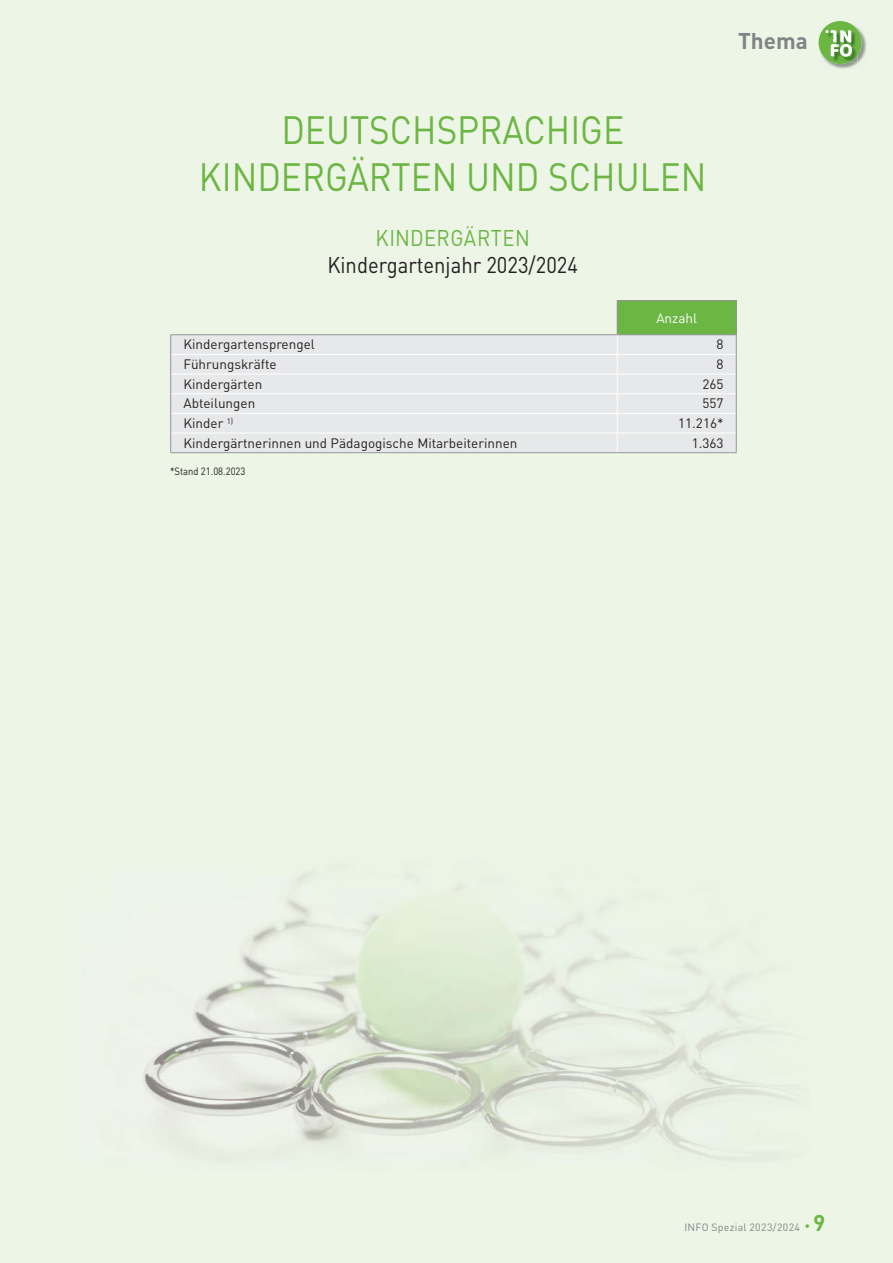
<style>
.page{position:relative;width:893px;height:1263px;background:#edf5e7}
.page>*{position:absolute;margin:0;border:0;box-sizing:border-box;transform-origin:0 0}
.t1{font:39px/46.8px "DIN Pro";color:#6cb643;text-align:center;scale:.9 1}
.t2{font:22.5px "DIN Pro";color:#231f20;scale:.9 1}
.t3{font:22.5px "DIN Pro";letter-spacing:.02em;color:#6cb643;scale:.9 1}
.t4{font:700 22.5px "DIN Pro";color:#818486}
.t5{font:13.5px "DIN Pro";color:#231f20}
.t6{font:13.5px "DIN Pro";color:#fff}
.t7{font:10.5px "DIN Pro";letter-spacing:.025em;color:#818486}
.t8{font:10.5px "DIN Pro";color:#231f20;scale:.9 1}
.s1{font-weight:700;font-size:22.5px;color:#6cb643}
</style>
<div class="page">
<div style="left:617px;top:301px;width:119px;height:34px;background:#6cb643"></div>
<div style="left:171px;top:335px;width:565px;height:117px;background:#e7e8e9"></div>
<hr style="left:617px;top:300px;width:120px;height:1px;background:#949699">
<hr style="left:617px;top:301px;width:1px;height:33px;background:#949699">
<hr style="left:736px;top:301px;width:1px;height:33px;background:#949699">
<hr style="left:617px;top:334px;width:120px;height:1px;background:#949699">
<hr style="left:171px;top:354px;width:446px;height:1px;background:#fff">
<hr style="left:617px;top:354px;width:119px;height:1px;background:#fff">
<hr style="left:171px;top:374px;width:446px;height:1px;background:#fff">
<hr style="left:617px;top:374px;width:119px;height:1px;background:#fff">
<hr style="left:171px;top:393px;width:446px;height:1px;background:#fff">
<hr style="left:617px;top:393px;width:119px;height:1px;background:#fff">
<hr style="left:171px;top:413px;width:446px;height:1px;background:#fff">
<hr style="left:617px;top:413px;width:119px;height:1px;background:#fff">
<hr style="left:171px;top:433px;width:446px;height:1px;background:#fff">
<hr style="left:617px;top:433px;width:119px;height:1px;background:#fff">
<svg style="left:617px;top:335px;width:1px;height:117px"></svg>
<hr style="left:170px;top:334px;width:447px;height:1px;background:#949699">
<hr style="left:170px;top:452px;width:447px;height:1px;background:#949699">
<svg style="left:170px;top:335px;width:1px;height:117px"></svg>
<svg style="left:736px;top:335px;width:1px;height:117px"></svg>
<hr style="left:617px;top:452px;width:120px;height:1px;background:#949699">
<img style="left:819px;top:22px;width:48px;height:47px">
<div style="left:819px;top:21px;width:42px;height:43px;background:#6cb643;border-radius:50%"></div>
<svg style="left:825px;top:30px;width:32px;height:32px"></svg>
<svg style="left:805px;top:1224px;width:4px;height:4px"></svg>
<img style="left:143px;top:872px;width:648px;height:288px">
<h2 class="t4" style="left:738px;top:22px;width:71px">Thema</h2>
<h1 class="t1" style="left:199px;top:103px;width:565px">DEUTSCHSPRACHIGE<br>KINDERGÄRTEN UND SCHULEN</h1>
<h2 class="t3" style="left:376px;top:220px;width:173px">KINDERGÄRTEN</h2>
<h2 class="t2" style="left:327px;top:247px;width:280px">Kindergartenjahr 2023/2024</h2>
<p class="t6" style="left:656px;top:307px;width:42px">Anzahl</p>
<p class="t5" style="left:183px;top:334px;width:133px">Kindergartensprengel</p>
<p class="t5" style="left:716px;top:334px;width:9px">8</p>
<p class="t5" style="left:183px;top:354px;width:95px">Führungskräfte</p>
<p class="t5" style="left:716px;top:354px;width:9px">8</p>
<p class="t5" style="left:183px;top:373px;width:80px">Kindergärten</p>
<p class="t5" style="left:702px;top:373px;width:23px">265</p>
<p class="t5" style="left:183px;top:393px;width:73px">Abteilungen</p>
<p class="t5" style="left:702px;top:393px;width:23px">557</p>
<p class="t5" style="left:183px;top:412px;width:51px">Kinder <sup>1)</sup></p>
<p class="t5" style="left:678px;top:412px;width:47px">11.216*</p>
<p class="t5" style="left:183px;top:432px;width:335px">Kindergärtnerinnen und Pädagogische Mitarbeiterinnen</p>
<p class="t5" style="left:692px;top:432px;width:33px">1.363</p>
<p class="t8" style="left:170px;top:463px;width:85px">*Stand 21.08.2023</p>
<p class="t7" style="left:684px;top:1218px;width:142px">INFO Spezial 2023/2024 <span class="s1">9</span></p>
</div>
